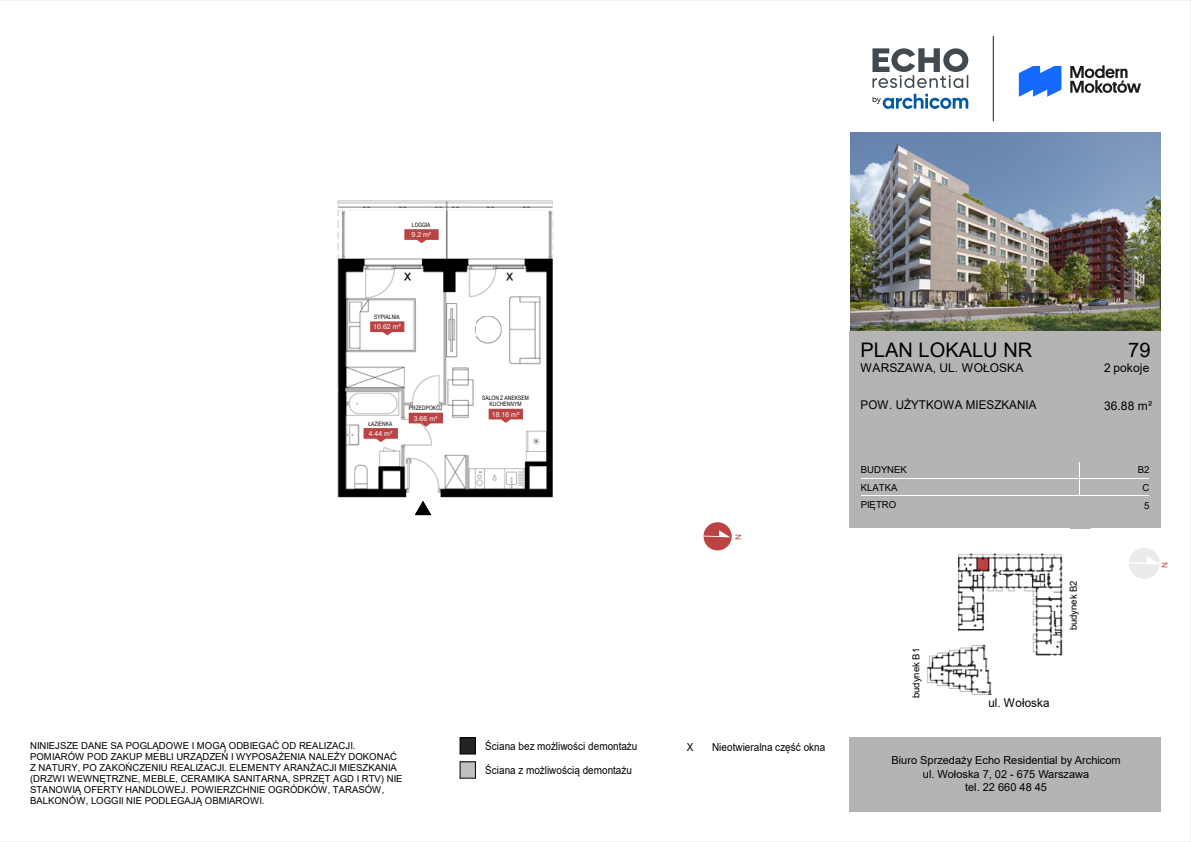
<style>
.page{position:relative;width:1191px;height:842px;background:#fff}
.page>*{position:absolute;margin:0;border:0;box-sizing:border-box;transform-origin:0 0}
.t1{font:20.1px "Arial";color:#000}
.t2{font:12.1px "Arial";letter-spacing:.005em;color:#000}
.t3{font:12.1px "Arial";letter-spacing:.005em;color:#000;scale:.96 1}
.t4{font:12px/13.5px "Arial";letter-spacing:.005em;color:#000;text-align:center}
.t5{font:11px/24px "Arial";color:#000;scale:.9 1}
.t6{font:11px/13.2px "Arial";color:#000;text-align:center}
.t7{font:9.6px/10.9px "Arial";color:#000}
.t8{font:7px "Arial";letter-spacing:.015em;color:#fcfcfc}
.t9{font:6px/7px "Arial Narrow";letter-spacing:.01em;color:#000;text-align:center}
</style>
<div class="page">
<img style="left:337px;top:200px;width:824px;height:579px">
<svg style="left:409px;top:413px;width:34px;height:14px"></svg>
<svg style="left:364px;top:428px;width:34px;height:14px"></svg>
<svg style="left:370px;top:321px;width:34px;height:14px"></svg>
<svg style="left:489px;top:409px;width:34px;height:14px"></svg>
<svg style="left:404px;top:229px;width:35px;height:14px"></svg>
<svg style="left:415px;top:502px;width:16px;height:13px"></svg>
<img style="left:849px;top:132px;width:312px;height:199px">
<div style="left:836px;top:123px;width:13px;height:210px;background:#fff"></div>
<hr style="left:0;top:0;width:1191px;height:1px;background:#e8e8e8">
<hr style="left:1190px;top:0;width:1px;height:842px;background:#e8e8e8">
<hr style="left:0;top:841px;width:1191px;height:1px;background:#e8e8e8">
<svg style="left:460px;top:762px;width:16px;height:17px"></svg>
<svg style="left:460px;top:738px;width:16px;height:17px"></svg>
<div style="left:849px;top:738px;width:312px;height:74px;background:#b4b4b4"></div>
<div style="left:861px;top:461px;width:218px;height:17px;background:#b4b4b4"></div>
<div style="left:1081px;top:461px;width:69px;height:17px;background:#b4b4b4"></div>
<div style="left:1150px;top:461px;width:11px;height:50px;background:#b4b4b4"></div>
<div style="left:1081px;top:479px;width:80px;height:16px;background:#b4b4b4"></div>
<div style="left:861px;top:479px;width:218px;height:16px;background:#b4b4b4"></div>
<div style="left:849px;top:461px;width:12px;height:50px;background:#b4b4b4"></div>
<div style="left:1070px;top:512px;width:21px;height:16px;background:#b4b4b4"></div>
<div style="left:1081px;top:496px;width:80px;height:32px;background:#b4b4b4"></div>
<div style="left:849px;top:496px;width:230px;height:32px;background:#b4b4b4"></div>
<div style="left:849px;top:331px;width:312px;height:130px;background:#b4b4b4"></div>
<svg style="left:873px;top:94px;width:95px;height:15px"></svg>
<svg style="left:872px;top:48px;width:96px;height:40px"></svg>
<hr style="left:993px;top:36px;width:1px;height:85px;background:#3d4a57">
<svg style="left:1070px;top:65px;width:71px;height:28px"></svg>
<svg style="left:1019px;top:66px;width:42px;height:31px"></svg>
<svg style="left:1129px;top:548px;width:32px;height:31px"></svg>
<svg style="left:703px;top:522px;width:40px;height:28px"></svg>
<p class="t9" style="left:412px;top:221px;width:20px">LOGGIA</p>
<p class="t8" style="left:411px;top:230px;width:21px">9.2 m²</p>
<p class="t9" style="left:374px;top:313px;width:27px">SYPIALNIA</p>
<p class="t8" style="left:373px;top:322px;width:29px">10.62 m²</p>
<p class="t9" style="left:368px;top:420px;width:26px">ŁAZIENKA</p>
<p class="t8" style="left:369px;top:429px;width:25px">4.44 m²</p>
<p class="t9" style="left:409px;top:404px;width:35px">PRZEDPOKÓJ</p>
<p class="t8" style="left:414px;top:413px;width:25px">3.66 m²</p>
<p class="t9" style="left:482px;top:394px;width:49px">SALON Z ANEKSEM<br>KUCHENNYM</p>
<p class="t8" style="left:492px;top:409px;width:29px">18.16 m²</p>
<p class="t7" style="left:30px;top:740px;width:374px">NINIEJSZE DANE SA POGLĄDOWE I MOGĄ ODBIEGAĆ OD REALIZACJI.<br>POMIARÓW POD ZAKUP MEBLI URZĄDZEŃ I WYPOSAŻENIA NALEŻY DOKONAĆ Z NATURY, PO ZAKOŃCZENIU REALIZACJI. ELEMENTY ARANŻACJI MIESZKANIA (DRZWI WEWNĘTRZNE, MEBLE, CERAMIKA SANITARNA, SPRZĘT AGD I RTV) NIE STANOWIĄ OFERTY HANDLOWEJ. POWIERZCHNIE OGRÓDKÓW, TARASÓW, BALKONÓW, LOGGII NIE PODLEGAJĄ OBMIAROWI.</p>
<p class="t5" style="left:485px;top:734px;width:171px">Ściana bez możliwości demontażu<br>Ściana z możliwością demontażu</p>
<p class="t5" style="left:687px;top:735px;width:9px">X</p>
<p class="t5" style="left:712px;top:735px;width:128px">Nieotwieralna część okna</p>
<h1 class="t1" style="left:861px;top:336px;width:173px">PLAN LOKALU NR</h1>
<p class="t2" style="left:861px;top:359px;width:164px">WARSZAWA, UL. WOŁOSKA</p>
<p class="t3" style="left:861px;top:396px;width:185px">POW. UŻYTKOWA MIESZKANIA</p>
<p class="t7" style="left:861px;top:461px;width:48px;line-height:17.3px">BUDYNEK<br>KLATKA<br>PIĘTRO</p>
<h1 class="t1" style="left:1128px;top:336px;width:24px">79</h1>
<p class="t2" style="left:1104px;top:359px;width:47px">2 pokoje</p>
<p class="t2" style="left:1104px;top:398px;width:50px">36.88 m²</p>
<p class="t7" style="left:1142px;top:461px;width:9px;line-height:17.9px;text-align:justify;text-indent:-5px">B2<br>C 5</p>
<p class="t7" style="left:910px;top:698px;width:51px;rotate:-90deg">budynek B1</p>
<p class="t7" style="left:1068px;top:630px;width:51px;rotate:-90deg">budynek B2</p>
<p class="t3" style="left:988px;top:695px;width:65px">ul. Wołoska</p>
<p class="t4" style="left:899px;top:752px;width:210px">Biuro Sprzedaży Echo Investment S.A. ul. Wołoska 7, 02 - 675 Warszawa<br>tel. 22 660 48 45</p>
<p class="t6" style="left:891px;top:754px;width:231px">Biuro Sprzedaży Echo Residential by Archicom ul. Wołoska 7, 02 - 675 Warszawa<br>tel. 22 660 48 45</p>
</div>
